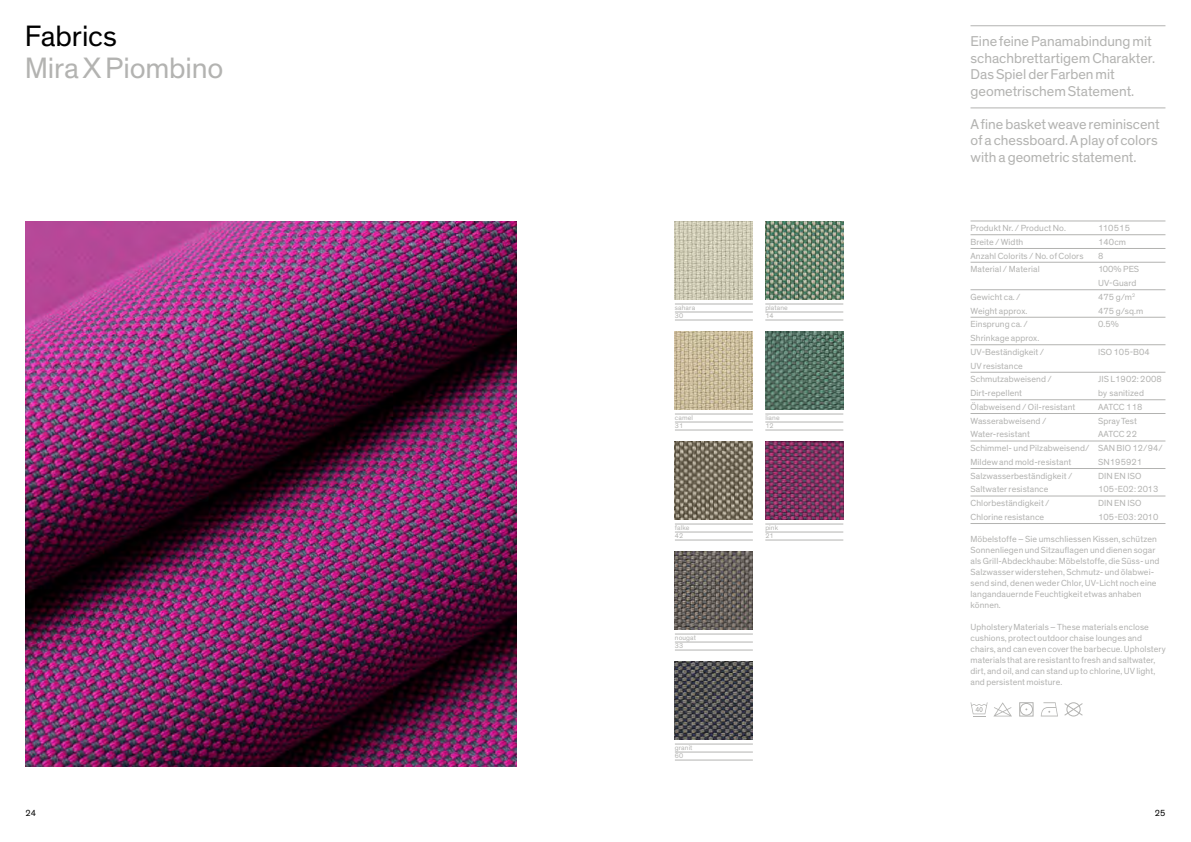
<style>
.page{position:relative;width:1191px;height:842px;background:#fff}
.page>*{position:absolute;margin:0;border:0;box-sizing:border-box;transform-origin:0 0}
.t1{font:30px "Theinhardt";letter-spacing:-.005em;color:#b3b3b1}
.t2{font:30px "Theinhardt";letter-spacing:-.005em;color:#000}
.t3{font:14.5px/16.5px "Theinhardt";color:#b3b3b1}
.t4{font:9px/11px "Theinhardt";letter-spacing:.01em;color:#b3b3b1}
.t5{font:9px "Theinhardt";color:#000}
.t6{font:7px/8px "Theinhardt";letter-spacing:.015em;color:#b3b3b1}
</style>
<div class="page">
<img style="left:26px;top:221px;width:490px;height:546px">
<div style="left:1019px;top:702px;width:14px;height:14px;border:1px solid #b3b3b1"></div>
<div style="left:1020px;top:703px;width:13px;height:13px;border:1px solid #b3b3b1;border-radius:50%"></div>
<svg style="left:970px;top:702px;width:17px;height:15px"></svg>
<svg style="left:1040px;top:702px;width:43px;height:14px"></svg>
<svg style="left:994px;top:702px;width:18px;height:14px"></svg>
<hr style="left:970px;top:221px;width:195px;height:1px;background:#b3b3b1">
<hr style="left:970px;top:234px;width:195px;height:1px;background:#b3b3b1">
<hr style="left:970px;top:248px;width:195px;height:1px;background:#b3b3b1">
<hr style="left:970px;top:262px;width:195px;height:1px;background:#b3b3b1">
<hr style="left:970px;top:289px;width:195px;height:1px;background:#b3b3b1">
<hr style="left:970px;top:317px;width:195px;height:1px;background:#b3b3b1">
<hr style="left:970px;top:344px;width:195px;height:1px;background:#b3b3b1">
<hr style="left:970px;top:372px;width:195px;height:1px;background:#b3b3b1">
<hr style="left:970px;top:399px;width:195px;height:1px;background:#b3b3b1">
<hr style="left:970px;top:413px;width:195px;height:1px;background:#b3b3b1">
<hr style="left:970px;top:441px;width:195px;height:1px;background:#b3b3b1">
<hr style="left:970px;top:468px;width:195px;height:1px;background:#b3b3b1">
<hr style="left:970px;top:496px;width:195px;height:1px;background:#b3b3b1">
<hr style="left:970px;top:523px;width:195px;height:1px;background:#b3b3b1">
<img style="left:675px;top:331px;width:78px;height:78px">
<img style="left:675px;top:221px;width:78px;height:78px">
<img style="left:675px;top:551px;width:78px;height:78px">
<img style="left:675px;top:441px;width:78px;height:78px">
<img style="left:675px;top:661px;width:78px;height:78px">
<img style="left:765px;top:331px;width:78px;height:78px">
<img style="left:765px;top:221px;width:78px;height:78px">
<img style="left:765px;top:441px;width:78px;height:78px">
<hr style="left:675px;top:304px;width:78px;height:1px;background:#b3b3b1">
<hr style="left:675px;top:312px;width:78px;height:1px;background:#b3b3b1">
<hr style="left:675px;top:320px;width:78px;height:1px;background:#b3b3b1">
<hr style="left:675px;top:414px;width:78px;height:1px;background:#b3b3b1">
<hr style="left:675px;top:422px;width:78px;height:1px;background:#b3b3b1">
<hr style="left:675px;top:430px;width:78px;height:1px;background:#b3b3b1">
<hr style="left:675px;top:524px;width:78px;height:1px;background:#b3b3b1">
<hr style="left:675px;top:532px;width:78px;height:1px;background:#b3b3b1">
<hr style="left:675px;top:540px;width:78px;height:1px;background:#b3b3b1">
<hr style="left:675px;top:634px;width:78px;height:1px;background:#b3b3b1">
<hr style="left:675px;top:642px;width:78px;height:1px;background:#b3b3b1">
<hr style="left:675px;top:650px;width:78px;height:1px;background:#b3b3b1">
<hr style="left:675px;top:744px;width:78px;height:1px;background:#b3b3b1">
<hr style="left:675px;top:752px;width:78px;height:1px;background:#b3b3b1">
<hr style="left:675px;top:760px;width:78px;height:1px;background:#b3b3b1">
<hr style="left:765px;top:304px;width:78px;height:1px;background:#b3b3b1">
<hr style="left:765px;top:312px;width:78px;height:1px;background:#b3b3b1">
<hr style="left:765px;top:320px;width:78px;height:1px;background:#b3b3b1">
<hr style="left:765px;top:414px;width:78px;height:1px;background:#b3b3b1">
<hr style="left:765px;top:422px;width:78px;height:1px;background:#b3b3b1">
<hr style="left:765px;top:430px;width:78px;height:1px;background:#b3b3b1">
<hr style="left:765px;top:524px;width:78px;height:1px;background:#b3b3b1">
<hr style="left:765px;top:532px;width:78px;height:1px;background:#b3b3b1">
<hr style="left:765px;top:540px;width:78px;height:1px;background:#b3b3b1">
<hr style="left:970px;top:108px;width:195px;height:1px;background:#b3b3b1">
<hr style="left:970px;top:26px;width:195px;height:1px;background:#b3b3b1">
<h1 class="t2" style="left:25px;top:18px;width:94px">Fabrics</h1>
<h1 class="t1" style="left:25px;top:50px;width:200px">Mira X Piombino</h1>
<p class="t6" style="left:675px;top:304px;width:22px">sahara<br>30</p>
<p class="t6" style="left:675px;top:414px;width:20px">camel<br>31</p>
<p class="t6" style="left:675px;top:524px;width:16px">falke<br>42</p>
<p class="t6" style="left:675px;top:634px;width:23px">nougat<br>33</p>
<p class="t6" style="left:675px;top:744px;width:19px">granit<br>60</p>
<p class="t6" style="left:765px;top:304px;width:24px">platane<br>14</p>
<p class="t6" style="left:765px;top:414px;width:16px">liane<br>12</p>
<p class="t6" style="left:765px;top:524px;width:14px">pink<br>21</p>
<h2 class="t3" style="left:970px;top:33px;width:186px">Eine feine Panamabindung mit schachbrettartigem Charakter.<br>Das Spiel der Farben mit geometrischem Statement.</h2>
<h2 class="t3" style="left:970px;top:116px;width:191px">A fine basket weave reminiscent of a chessboard. A play of colors with a geometric statement.</h2>
<p class="t4" style="left:970px;top:223px;width:97px">Produkt Nr. / Product No.</p>
<p class="t4" style="left:1098px;top:223px;width:33px">110515</p>
<p class="t4" style="left:970px;top:237px;width:54px">Breite / Width</p>
<p class="t4" style="left:1098px;top:237px;width:29px">140cm</p>
<p class="t4" style="left:970px;top:250px;width:115px">Anzahl Colorits / No. of Colors</p>
<p class="t4" style="left:1098px;top:250px;width:7px">8</p>
<p class="t4" style="left:970px;top:264px;width:71px">Material / Material</p>
<p class="t4" style="left:1098px;top:263px;width:43px;line-height:13.8px">100% PES<br>UV-Guard</p>
<p class="t4" style="left:970px;top:292px;width:52px">Gewicht ca. /</p>
<p class="t4" style="left:1098px;top:292px;width:39px">475 g/m<sup>2</sup></p>
<p class="t4" style="left:970px;top:305px;width:58px">Weight approx.</p>
<p class="t4" style="left:1098px;top:305px;width:47px">475 g/sq.m</p>
<p class="t4" style="left:970px;top:319px;width:59px">Einsprung ca. /</p>
<p class="t4" style="left:1098px;top:319px;width:22px">0.5%</p>
<p class="t4" style="left:970px;top:331px;width:75px;line-height:13.8px">Shrinkage approx.<br>UV-Beständigkeit /</p>
<p class="t4" style="left:1098px;top:347px;width:53px">ISO 105-B04</p>
<p class="t4" style="left:970px;top:359px;width:83px;line-height:13.8px">UV resistance<br>Schmutzabweisend /</p>
<p class="t4" style="left:1098px;top:374px;width:65px">JIS L1902: 2008</p>
<p class="t4" style="left:970px;top:388px;width:53px">Dirt-repellent</p>
<p class="t4" style="left:1098px;top:388px;width:47px">by sanitized</p>
<p class="t4" style="left:970px;top:402px;width:106px">Ölabweisend / Oil-resistant</p>
<p class="t4" style="left:1098px;top:402px;width:46px">AATCC 118</p>
<p class="t4" style="left:970px;top:415px;width:77px">Wasserabweisend /</p>
<p class="t4" style="left:1098px;top:415px;width:40px">Spray Test</p>
<p class="t4" style="left:970px;top:429px;width:61px">Water-resistant</p>
<p class="t4" style="left:970px;top:428px;width:194px;line-height:13.7px;text-indent:128px">AATCC 22<br>Schimmel- und Pilzabweisend/ SAN BIO 12/94/<br>Mildew and mold-resistant</p>
<p class="t4" style="left:1098px;top:457px;width:46px">SN195921</p>
<p class="t4" style="left:970px;top:470px;width:103px">Salzwasserbeständigkeit /</p>
<p class="t4" style="left:1098px;top:470px;width:45px">DIN EN ISO</p>
<p class="t4" style="left:970px;top:484px;width:79px">Saltwater resistance</p>
<p class="t4" style="left:1098px;top:484px;width:62px">105-E02: 2013</p>
<p class="t4" style="left:970px;top:498px;width:81px">Chlorbeständigkeit /</p>
<p class="t4" style="left:1098px;top:498px;width:45px">DIN EN ISO</p>
<p class="t4" style="left:970px;top:512px;width:75px">Chlorine resistance</p>
<p class="t4" style="left:1098px;top:512px;width:62px">105-E03: 2010</p>
<p class="t4" style="left:970px;top:533px;width:190px">Möbelstoffe – Sie umschliessen Kissen, schützen Sonnenliegen und Sitzauflagen und dienen sogar als Grill-Abdeckhaube: Möbelstoffe, die Süss- und Salzwasser widerstehen, Schmutz- und ölabwei&shy;send sind, denen weder Chlor, UV-Licht noch eine langandauernde Feuchtigkeit etwas anhaben können.</p>
<p class="t4" style="left:970px;top:621px;width:197px">Upholstery Materials – These materials enclose cushions, protect outdoor chaise lounges and chairs, and can even cover the barbecue. Upholstery materials that are resistant to fresh and saltwater, dirt, and oil, and can stand up to chlorine, UV light, and persistent moisture.</p>
<p class="t5" style="left:26px;top:808px;width:12px">24</p>
<p class="t5" style="left:1154px;top:808px;width:12px">25</p>
</div>
